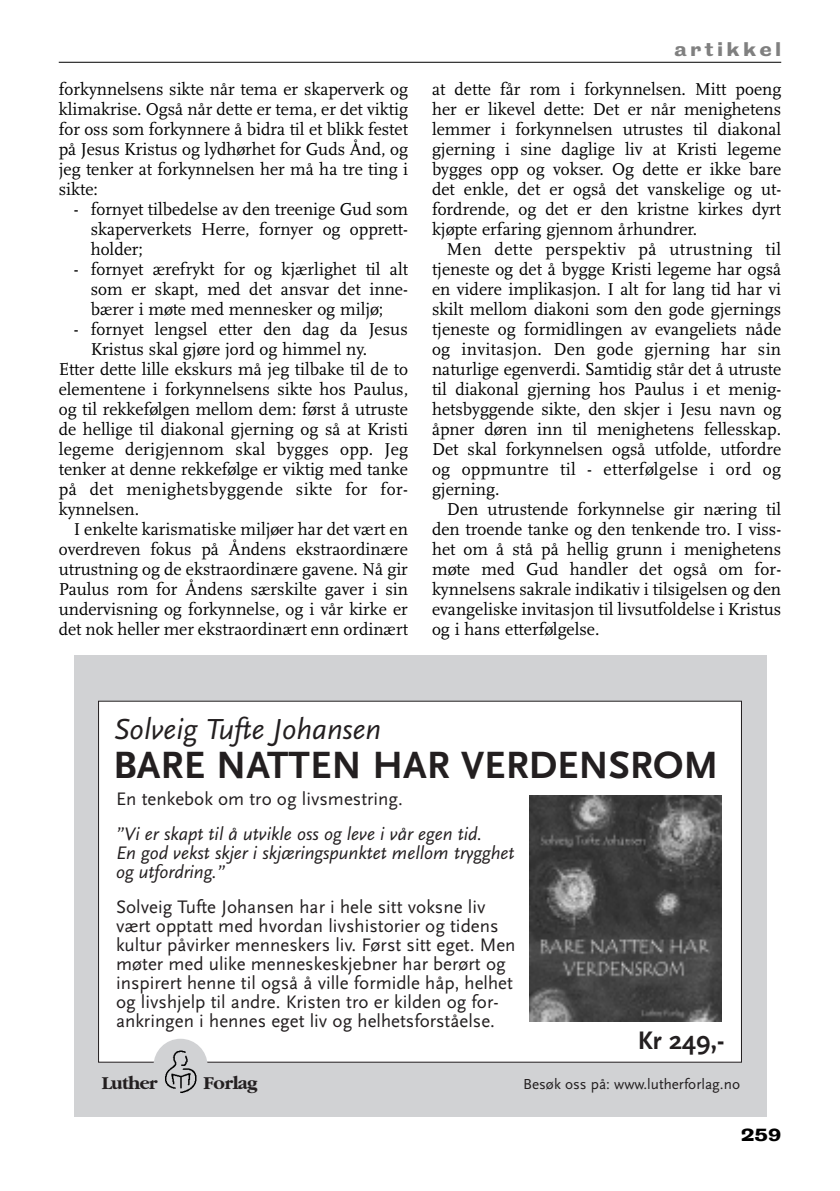
<style>
.page{position:relative;width:840px;height:1191px;background:#fff}
.page>*{position:absolute;margin:0;border:0;box-sizing:border-box;transform-origin:0 0}
.t1{font:39.8px "Scala Sans Bold+EQXHIZ";color:#231f20}
.t2{font:30.2px "Scala Sans Italic+GVLPEB";color:#231f20}
.t3{font:26.4px "Scala Sans Bold+EQXHIZ";color:#231f20}
.t4{font:19px/19px "Scala Sans+SSCRAX";color:#231f20}
.t5{font:19px/19px "Scala Sans Italic+GVLPEB";color:#231f20}
.t6{font:19px "Garamond Bold+AMPTKU";color:#231f20}
.t7{font:18px/20px "Scala";color:#000;text-align:justify}
.t8{font:18px "Scala";letter-spacing:.025em;color:#000}
.t9{font:18px "Bureau Grotesque Seven Nine";letter-spacing:.18em;color:#808080}
.t10{font:16px "Bureau Grotesque Seven Nine";color:#000}
.t11{font:15.2px "Scala Sans+SSCRAX";color:#231f20}
</style>
<div class="page">
<hr style="left:59px;top:62px;width:721px;height:1px;background:#000">
<div style="left:74px;top:655px;width:691px;height:461px;background:#d1d2d4"></div>
<div style="left:98px;top:701px;width:643px;height:361px;background:#fff"></div>
<div style="left:153px;top:1038px;width:54px;height:54px;background:#d1d2d4;border-radius:50%"></div>
<img style="left:165px;top:1050px;width:32px;height:43px">
<img style="left:529px;top:795px;width:191px;height:226px">
<p class="t7" style="left:59px;top:79px;width:350px">forkynnelsens sikte når tema er skaperverk og klimakrise. Også når dette er tema, er det viktig for oss som forkynnere å bidra til et blikk festet på Jesus Kristus og lydhørhet for Guds Ånd, og jeg tenker at forkynnelsen her må ha tre ting i sikte:</p>
<p class="t7" style="left:91px;top:199px;width:319px;text-indent:-17px">- fornyet tilbedelse av den treenige Gud som skaperverkets Herre, fornyer og opprett&shy;holder;</p>
<p class="t7" style="left:91px;top:259px;width:318px;text-indent:-17px">- fornyet ærefrykt for og kjærlighet til alt som er skapt, med det ansvar det inne&shy;bærer i møte med mennesker og miljø;</p>
<p class="t7" style="left:74px;top:319px;width:335px">- fornyet lengsel etter den dag da Jesus</p>
<p class="t7" style="left:91px;top:339px;width:278px">Kristus skal gjøre jord og himmel ny.</p>
<p class="t7" style="left:59px;top:359px;width:350px">Etter dette lille ekskurs må jeg tilbake til de to</p>
<p class="t7" style="left:59px;top:379px;width:350px">elementene i forkynnelsens sikte hos Paulus,</p>
<p class="t7" style="left:59px;top:399px;width:350px">og til rekkefølgen mellom dem: først å utruste</p>
<p class="t7" style="left:59px;top:419px;width:350px">de hellige til diakonal gjerning og så at Kristi</p>
<p class="t7" style="left:59px;top:439px;width:351px">legeme derigjennom skal bygges opp. Jeg</p>
<p class="t7" style="left:59px;top:459px;width:350px">tenker at denne rekkefølge er viktig med tanke</p>
<p class="t8" style="left:59px;top:478px;width:350px">på det menighetsbyggende sikte for for-</p>
<p class="t7" style="left:59px;top:499px;width:82px">kynnelsen.</p>
<p class="t7" style="left:74px;top:519px;width:335px">I enkelte karismatiske miljøer har det vært en</p>
<p class="t7" style="left:59px;top:539px;width:350px">overdreven fokus på Åndens ekstraordinære</p>
<p class="t7" style="left:59px;top:559px;width:350px">utrustning og de ekstraordinære gavene. Nå gir</p>
<p class="t7" style="left:59px;top:579px;width:350px">Paulus rom for Åndens særskilte gaver i sin</p>
<p class="t7" style="left:59px;top:599px;width:350px">undervisning og forkynnelse, og i vår kirke er</p>
<p class="t7" style="left:59px;top:619px;width:350px">det nok heller mer ekstraordinært enn ordinært</p>
<p class="t9" style="left:673px;top:39px;width:109px">artikkel</p>
<p class="t7" style="left:432px;top:79px;width:350px">at dette får rom i forkynnelsen. Mitt poeng her er likevel dette: Det er når menighetens lemmer i forkynnelsen utrustes til diakonal gjerning i sine daglige liv at Kristi legeme bygges opp og vokser. Og dette er ikke bare det enkle, det er også det vanskelige og ut&shy;fordrende, og det er den kristne kirkes dyrt kjøpte erfaring gjennom århundrer.</p>
<p class="t7" style="left:432px;top:239px;width:350px;text-indent:15px">Men dette perspektiv på utrustning til tjeneste og det å bygge Kristi legeme har også en videre implikasjon. I alt for lang tid har vi skilt mellom diakoni som den gode gjernings tjeneste og formidlingen av evangeliets nåde og invitasjon. Den gode gjerning har sin naturlige egenverdi. Samtidig står det å utruste til diakonal gjerning hos Paulus i et menig&shy;hetsbyggende sikte, den skjer i Jesu navn og åpner døren inn til menighetens fellesskap.<br>Det skal forkynnelsen også utfolde, utfordre og oppmuntre til - etterfølgelse i ord og gjerning.</p>
<p class="t7" style="left:432px;top:499px;width:350px;text-indent:15px">Den utrustende forkynnelse gir næring til den troende tanke og den tenkende tro. I viss&shy;het om å stå på hellig grunn i menighetens møte med Gud handler det også om for&shy;kynnelsens sakrale indikativ i tilsigelsen og den evangeliske invitasjon til livsutfoldelse i Kristus og i hans etterfølgelse.</p>
<h2 class="t2" style="left:113px;top:710px;width:269px">Solveig Tufte Johansen</h2>
<h1 class="t1" style="left:113px;top:741px;width:606px">BARE NATTEN HAR VERDENSROM</h1>
<p class="t4" style="left:116px;top:789px;width:288px">En tenkebok om tro og livsmestring.</p>
<p class="t5" style="left:116px;top:824px;width:399px">”Vi er skapt til å utvikle oss og leve i vår egen tid.<br>En god vekst skjer i skjæringspunktet mellom trygghet og utfordring.”</p>
<p class="t4" style="left:116px;top:897px;width:401px">Solveig Tufte Johansen har i hele sitt voksne liv vært opptatt med hvordan livshistorier og tidens kultur påvirker menneskers liv. Først sitt eget. Men møter med ulike menneskeskjebner har berørt og inspirert henne til også å ville formidle håp, helhet og livshjelp til andre. Kristen tro er kilden og for&shy;ankringen i hennes eget liv og helhetsforståelse.</p>
<h3 class="t3" style="left:637px;top:1024px;width:88px">Kr 249,-</h3>
<p class="t6" style="left:102px;top:1071px;width:58px">Luther</p>
<p class="t6" style="left:203px;top:1071px;width:55px">Forlag</p>
<p class="t11" style="left:523px;top:1075px;width:218px">Besøk oss på: www.lutherforlag.no</p>
<p class="t10" style="left:740px;top:1126px;width:42px">259</p>
</div>
